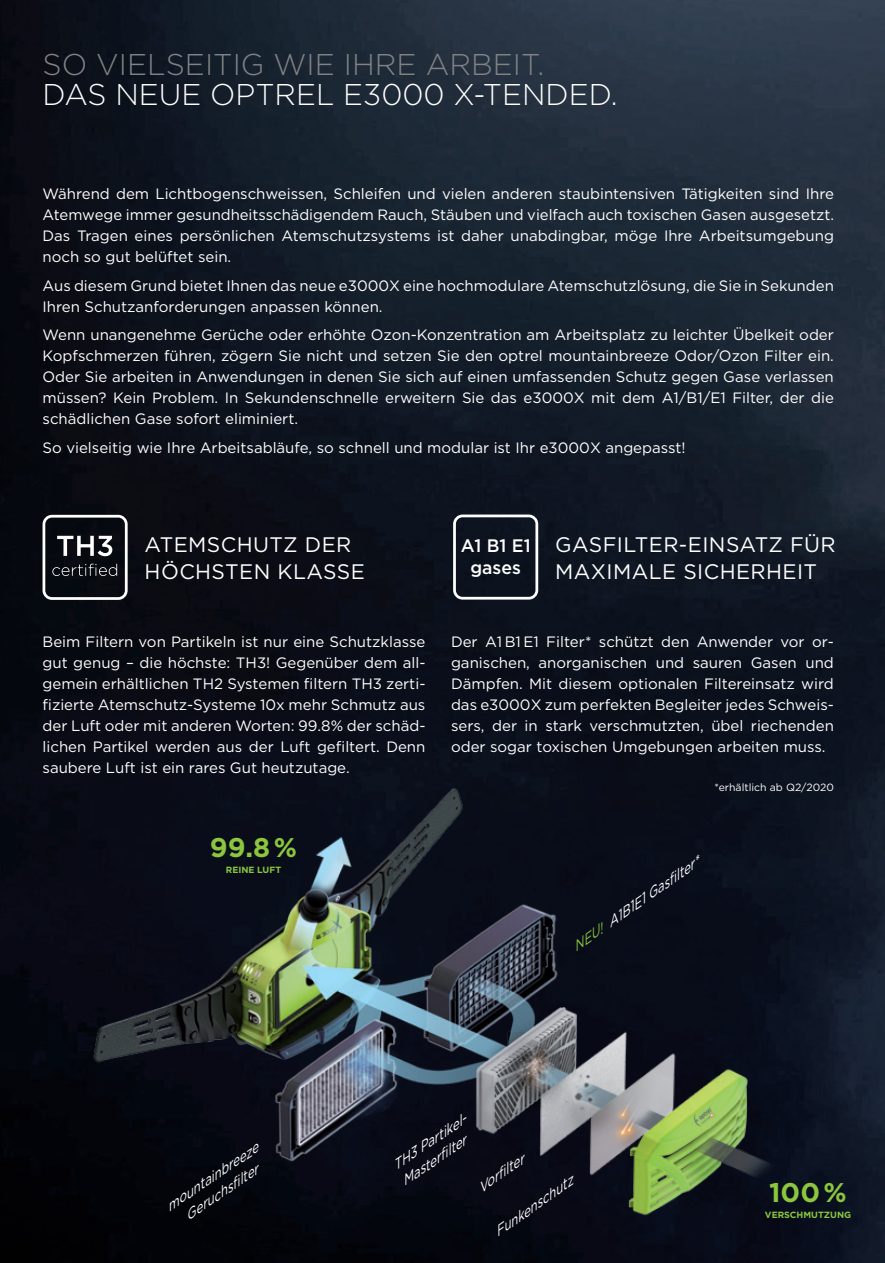
<style>
.page{position:relative;width:885px;height:1263px;background:#fff}
.page>*{position:absolute;margin:0;border:0;box-sizing:border-box;transform-origin:0 0}
.t1{font:300 30px "Gotham";color:#fff}
.t2{font:300 30px "Gotham";color:#808285}
.t3{font:700 27px "Gotham";color:#8bc63e}
.t4{font:21px/27px "Gotham";letter-spacing:.02em;color:#fff}
.t5{font:500 18.15px/21.8px "Gotham";color:#fff;text-align:center}
.t6{font:15px/21px "Gotham";color:#fff;text-align:justify}
.t7{font:italic 13.5px/18px "Gotham";color:#fff}
.t8{font:10.5px "Gotham";color:#fff}
.t9{font:700 9px "Gotham";color:#8bc63e}
.s1{color:#8bc63e}
</style>
<div class="page">
<img style="left:0;top:0;width:884px;height:1263px">
<img style="left:0;top:763px;width:813px;height:460px">
<svg style="left:453px;top:514px;width:85px;height:86px;background:#282e38"></svg>
<svg style="left:43px;top:515px;width:85px;height:85px;background:#37393f"></svg>
<h1 class="t2" style="left:43px;top:45px;width:503px">SO VIELSEITIG WIE IHRE ARBEIT.</h1>
<h1 class="t1" style="left:43px;top:75px;width:576px">DAS NEUE OPTREL E3000 X-TENDED.</h1>
<p class="t6" style="left:43px;top:183px;width:792px">Während dem Lichtbogenschweissen, Schleifen und vielen anderen staubintensiven Tätigkeiten sind Ihre Atemwege immer gesundheitsschädigendem Rauch, Stäuben und vielfach auch toxischen Gasen ausgesetzt.<br>Das Tragen eines persönlichen Atemschutzsystems ist daher unabdingbar, möge Ihre Arbeitsumgebung noch so gut belüftet sein.</p>
<p class="t6" style="left:43px;top:275px;width:792px">Aus diesem Grund bietet Ihnen das neue e3000X eine hochmodulare Atemschutzlösung, die Sie in Sekunden<br>Ihren Schutzanforderungen anpassen können.</p>
<p class="t6" style="left:43px;top:324px;width:792px">Wenn unangenehme Gerüche oder erhöhte Ozon-Konzentration am Arbeitsplatz zu leichter Übelkeit oder Kopfschmerzen führen, zögern Sie nicht und setzen Sie den optrel mountainbreeze Odor/Ozon Filter ein.<br>Oder Sie arbeiten in Anwendungen in denen Sie sich auf einen umfassenden Schutz gegen Gase verlassen müssen? Kein Problem. In Sekundenschnelle erweitern Sie das e3000X mit dem A1/B1/E1 Filter, der die schädlichen Gase sofort eliminiert.</p>
<p class="t6" style="left:43px;top:437px;width:644px">So vielseitig wie Ihre Arbeitsabläufe, so schnell und modular ist Ihr e3000X angepasst!</p>
<h3 class="t4" style="left:145px;top:531px;width:221px">ATEMSCHUTZ DER<br>HÖCHSTEN KLASSE</h3>
<p class="t5" style="left:460px;top:534px;width:71px">A1 B1 E1 gases</p>
<h3 class="t4" style="left:555px;top:531px;width:282px">GASFILTER-EINSATZ FÜR<br>MAXIMALE SICHERHEIT</h3>
<p class="t6" style="left:43px;top:631px;width:384px">Beim Filtern von Partikeln ist nur eine Schutzklasse gut genug – die höchste: TH3! Gegenüber dem all&shy;gemein erhältlichen TH2 Systemen filtern TH3 zerti&shy;fizierte Atemschutz-Systeme 10x mehr Schmutz aus der Luft oder mit anderen Worten: 99.8% der schäd&shy;lichen Partikel werden aus der Luft gefiltert. Denn saubere Luft ist ein rares Gut heutzutage.</p>
<p class="t6" style="left:451px;top:631px;width:384px">Der A1 B1 E1 Filter* schützt den Anwender vor or&shy;ganischen, anorganischen und sauren Gasen und Dämpfen. Mit diesem optionalen Filtereinsatz wird das e3000X zum perfekten Begleiter jedes Schweis&shy;sers, der in stark verschmutzten, übel riechenden oder sogar toxischen Umgebungen arbeiten muss.</p>
<p class="t8" style="left:714px;top:780px;width:121px">*erhältlich ab Q2/2020</p>
<h2 class="t3" style="left:210px;top:829px;width:89px">99.8 %</h2>
<p class="t9" style="left:226px;top:864px;width:57px">REINE LUFT</p>
<p class="t7" style="left:161px;top:1200px;width:110px;text-align:center;rotate:-34deg">mountainbreeze<br>Geruchsfi lter</p>
<p class="t7" style="left:568px;top:940px;width:153px;rotate:-35deg"><span class="s1">NEU!</span> A1B1E1 Gasfi lter*</p>
<p class="t7" style="left:386px;top:1160px;width:90px;rotate:-34deg">TH3 Partikel-<br>Masterfi lter</p>
<p class="t7" style="left:472px;top:1182px;width:56px;rotate:-35deg">Vorfi lter</p>
<p class="t7" style="left:489px;top:1226px;width:95px;rotate:-35deg">Funkenschutz</p>
<h2 class="t3" style="left:769px;top:1174px;width:79px">100 %</h2>
<p class="t9" style="left:764px;top:1209px;width:88px">VERSCHMUTZUNG</p>
</div>
